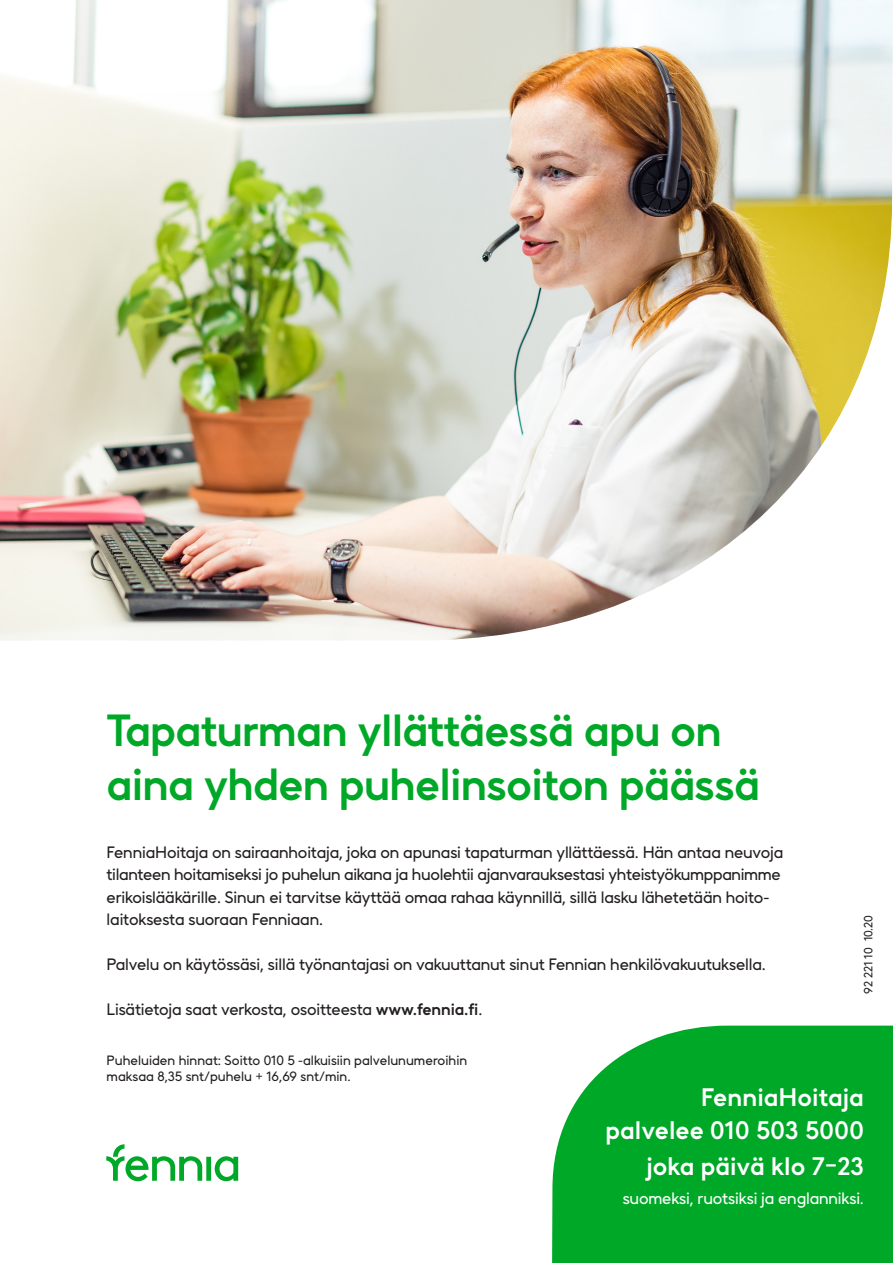
<style>
.page{position:relative;width:893px;height:1263px;background:#fff}
.page>*{position:absolute;margin:0;border:0;box-sizing:border-box;transform-origin:0 0}
.t1{font:700 45px/54px "Fennia Sans";letter-spacing:-.02em;color:#00a828}
.t2{font:700 25.35px/33px "Fennia Sans";color:#fff;text-align:right}
.Leipis_UUSI{font:16.5px/22.5px "Fennia Sans";letter-spacing:-.01em;color:#231f20}
.Leipis_UUSI-2{font:16.5px "Fennia Sans";letter-spacing:-.01em;color:#fff}
.t3{font:13.5px/16.2px "Fennia Sans";color:#231f20}
.t4{font:12px "Fennia Sans";color:#231f20}
.s1{font-weight:700}
</style>
<div class="page">
<img style="left:0;top:0;width:893px;height:640px">
<svg style="left:552px;top:1025px;width:341px;height:238px;background:#12ae37"></svg>
<svg style="left:106px;top:1144px;width:132px;height:37px"></svg>
<p class="t1" style="left:107px;top:702px;width:655px">Tapaturman yllättäessä apu on aina yhden puhelinsoiton päässä</p>
<p class="Leipis_UUSI" style="left:107px;top:840px;width:678px">FenniaHoitaja on sairaanhoitaja, joka on apunasi tapaturman yllättäessä. Hän antaa neuvoja tilanteen hoitamiseksi jo puhelun aikana ja huolehtii ajanvarauksestasi yhteistyökumppanimme erikoislääkärille. Sinun ei tarvitse käyttää omaa rahaa käynnillä, sillä lasku lähetetään hoito&shy;laitoksesta suoraan Fenniaan.</p>
<p class="Leipis_UUSI" style="left:107px;top:953px;width:661px">Palvelu on käytössäsi, sillä työnantajasi on vakuuttanut sinut Fennian henkilövakuutuksella.</p>
<p class="Leipis_UUSI" style="left:107px;top:998px;width:377px">Lisätietoja saat verkosta, osoitteesta <span class="s1">www.fennia.fi</span>.</p>
<p class="t3" style="left:107px;top:1052px;width:362px">Puheluiden hinnat: Soitto 010 5 -alkuisiin palvelunumeroihin maksaa 8,35 snt/puhelu + 16,69 snt/min.</p>
<p class="t2" style="left:605px;top:1080px;width:260px">FenniaHoitaja palvelee 010 503 5000</p>
<p class="t2" style="left:646px;top:1149px;width:219px">joka päivä klo 7–23</p>
<p class="Leipis_UUSI-2" style="left:623px;top:1188px;width:243px">suomeksi, ruotsiksi ja englanniksi.</p>
<p class="t4" style="left:861px;top:994px;width:80px;rotate:-90deg">92 221 10 10.20</p>
</div>
